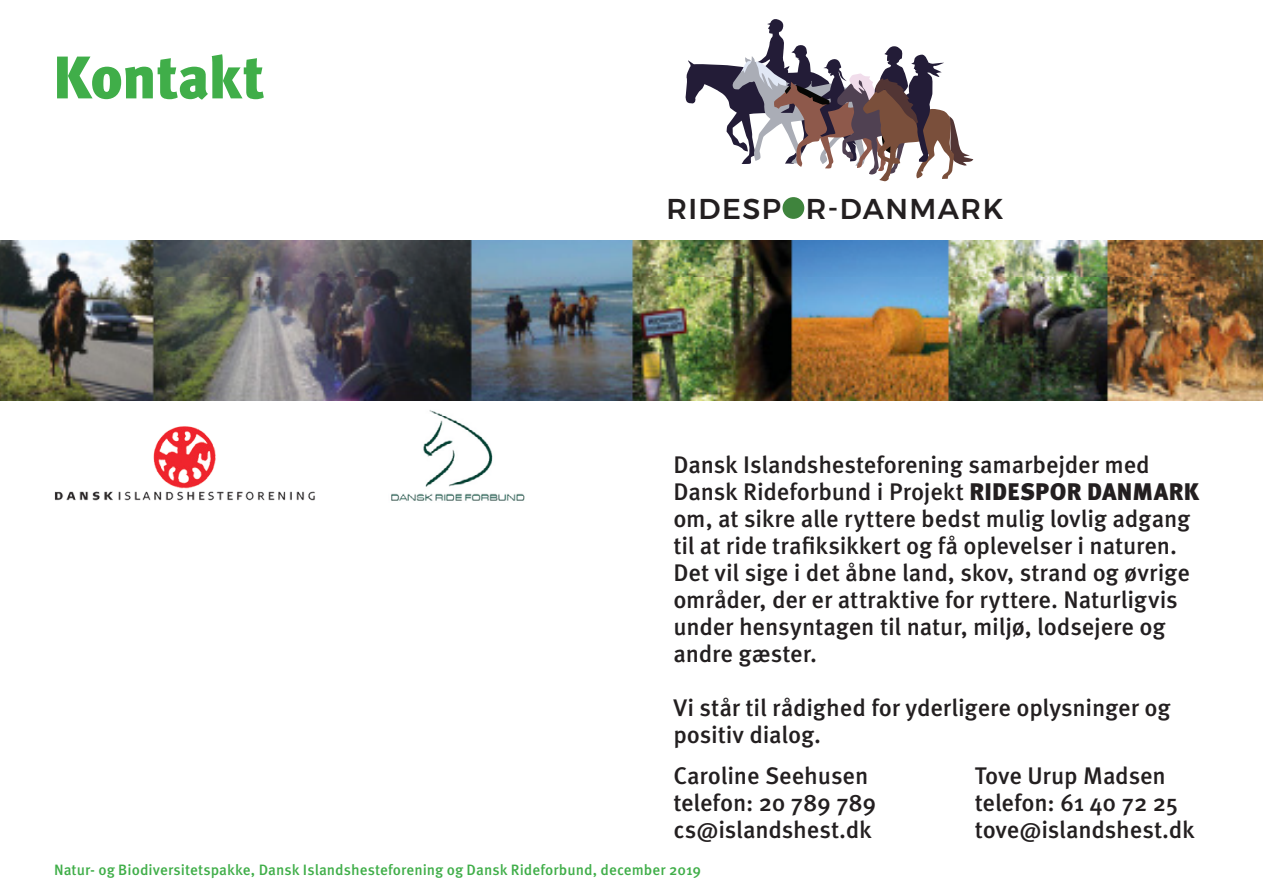
<style>
.page{position:relative;width:1263px;height:893px;background:#fff}
.page>*{position:absolute;margin:0;border:0;box-sizing:border-box;transform-origin:0 0}
.Over{font:900 60px "Meta Pro";letter-spacing:-.015em;color:#40ae49}
.t1{font:500 28.5px "Montserrat";letter-spacing:.05em;color:#231f20}
.brød{font:500 24px/27px "Meta Pro";letter-spacing:-.005em;color:#231f20}
.brød-2{font:500 15px "Meta Pro";letter-spacing:.005em;color:#40ae49}
.s1{font-weight:900}
</style>
<div class="page">
<img style="left:0;top:241px;width:1263px;height:160px">
<img style="left:54px;top:426px;width:261px;height:75px">
<img style="left:391px;top:410px;width:134px;height:91px">
<svg style="left:685px;top:19px;width:288px;height:163px"></svg>
<div style="left:782px;top:197px;width:22px;height:22px;background:#3f843d;border-radius:50%"></div>
<svg style="left:591px;top:291px;width:12px;height:4px"></svg>
<svg style="left:1065px;top:291px;width:12px;height:4px"></svg>
<p class="Over" style="left:53px;top:40px;width:213px">Kontakt</p>
<p class="t1" style="left:666px;top:186px;width:339px">RIDESP R-DANMARK</p>
<p class="brød" style="left:673px;top:452px;width:527px">Dansk Islandshesteforening samarbejder med Dansk Rideforbund i Projekt <span class="s1">RIDESPOR DANMARK </span>om, at sikre alle ryttere bedst mulig lovlig adgang til at ride trafiksikkert og få oplevelser i naturen.<br>Det vil sige i det åbne land, skov, strand og øvrige områder, der er attraktive for ryttere. Naturligvis under hensyntagen til natur, miljø, lodsejere og andre gæster.</p>
<p class="brød" style="left:673px;top:695px;width:499px">Vi står til rådighed for yderligere oplysninger og positiv dialog.</p>
<p class="brød" style="left:673px;top:762px;width:196px">Caroline Seehusen</p>
<p class="brød" style="left:673px;top:789px;width:204px">telefon: 20 789 789</p>
<p class="brød" style="left:673px;top:816px;width:200px">cs@islandshest.dk</p>
<p class="brød" style="left:975px;top:763px;width:193px">Tove Urup Madsen</p>
<p class="brød" style="left:975px;top:790px;width:205px">telefon: 61 40 72 25</p>
<p class="brød" style="left:975px;top:817px;width:221px">tove@islandshest.dk</p>
<p class="brød-2" style="left:54px;top:860px;width:649px">Natur- og Biodiversitetspakke, Dansk Islandshesteforening og Dansk Rideforbund, december 2019</p>
</div>
